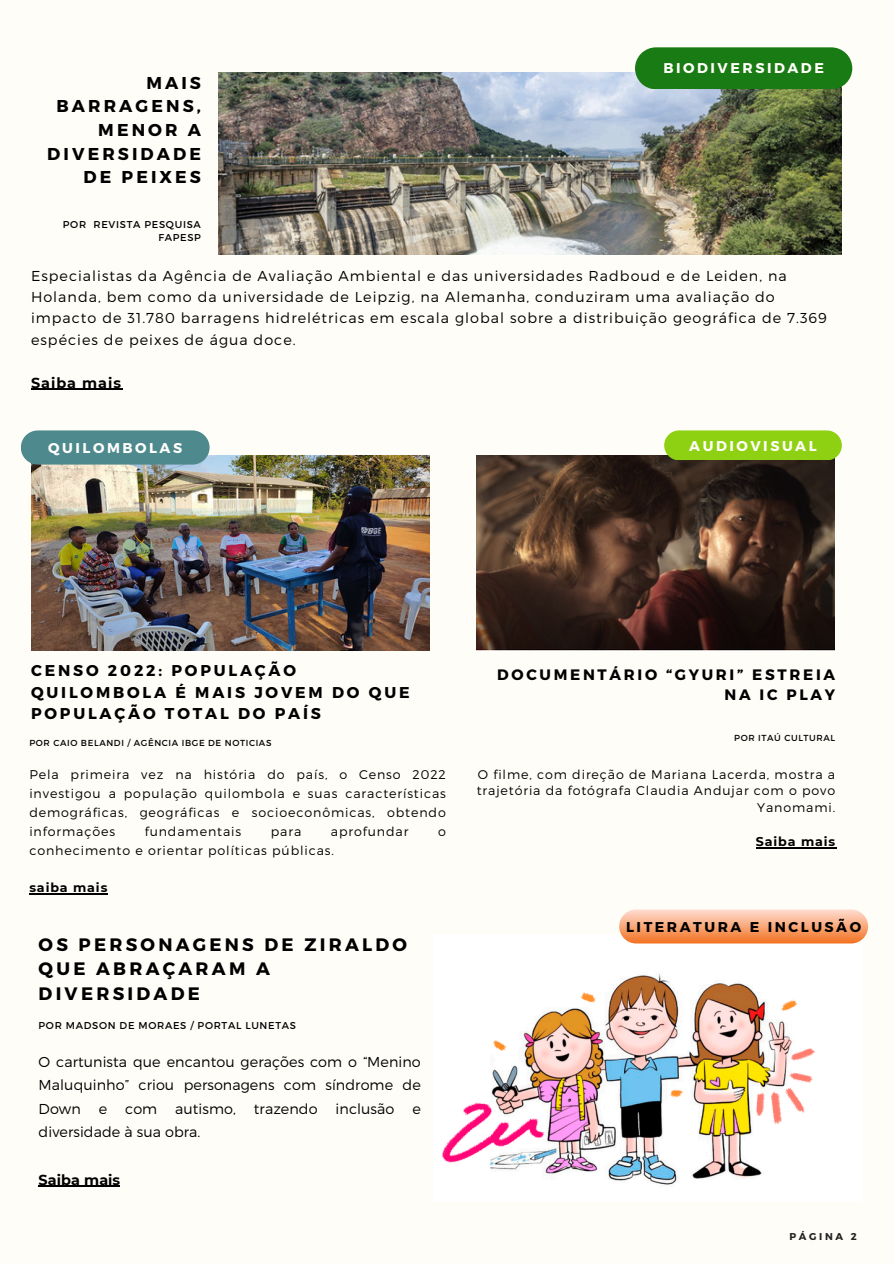
<style>
.page{position:relative;width:894px;height:1264px;background:#fff}
.page>*{position:absolute;margin:0;border:0;box-sizing:border-box;transform-origin:0 0}
.t1{font:700 18px/24.8px "Montserrat";letter-spacing:.18em;color:#000}
.t2{font:700 17.1px/23.7px "Montserrat";letter-spacing:.18em;color:#000;text-align:right}
.t3{font:700 15.6px/21.3px "Montserrat";letter-spacing:.18em;color:#000}
.t4{font:700 15.15px/20.2px "Montserrat";letter-spacing:.18em;color:#000;text-align:right}
.t5{font:300 14.4px/21.3px "Montserrat";letter-spacing:.07em;color:#000}
.t6{font:300 14.4px "Montserrat";letter-spacing:.005em;color:#000}
.t7{font:700 14.4px "Montserrat";letter-spacing:.07em;color:#000}
.t8{font:700 14.4px "Montserrat";letter-spacing:.005em;color:#000}
.t9{font:700 14.1px "Montserrat";letter-spacing:.18em;color:#fffdf8}
.t10{font:700 14.1px "Montserrat";letter-spacing:.18em;color:#000}
.t11{font:700 14.1px "Montserrat";letter-spacing:.18em;color:#fefefd}
.t12{font:300 12.6px/18.9px "Montserrat";letter-spacing:.07em;color:#000;text-align:right}
.t13{font:700 12.6px "Montserrat";letter-spacing:.07em;color:#000}
.t14{font:9.9px/13.2px "Montserrat";letter-spacing:.07em;color:#000;text-align:right}
.t15{font:700 9.9px "Montserrat";letter-spacing:.27em;color:#222}
.t16{font:8.7px "Montserrat";letter-spacing:.07em;color:#000}
</style>
<div class="page">
<div style="left:0;top:0;width:893px;height:1263px;background:#fffdf8"></div>
<img style="left:218px;top:73px;width:623px;height:182px">
<img style="left:31px;top:456px;width:398px;height:194px">
<div style="left:21px;top:430px;width:188px;height:34px;background:#4d898d;border-radius:17px"></div>
<img style="left:477px;top:456px;width:357px;height:194px">
<div style="left:664px;top:430px;width:177px;height:30px;background:#8ed112;border-radius:15px"></div>
<img style="left:442px;top:935px;width:419px;height:250px">
<div style="left:619px;top:909px;width:248px;height:34px;background:linear-gradient(to bottom,#ffded3,#f27728);border-radius:17px"></div>
<svg style="left:634px;top:47px;width:218px;height:42px;background:#24811e"></svg>
<hr style="left:755px;top:847px;width:80px;height:1px;background:#000">
<hr style="left:31px;top:389px;width:91px;height:1px;background:#000">
<hr style="left:29px;top:893px;width:79px;height:1px;background:#000">
<hr style="left:39px;top:1185px;width:81px;height:1px;background:#000">
<p class="t2" style="left:47px;top:70px;width:155px">MAIS<br>BARRAGENS,<br>MENOR A<br>DIVERSIDADE<br>DE PEIXES</p>
<h3 class="t14" style="left:63px;top:217px;width:139px">POR REVISTA PESQUISA<br>FAPESP</h3>
<h4 class="t9" style="left:663px;top:59px;width:162px">BIODIVERSIDADE</h4>
<h2 class="t5" style="left:31px;top:264px;width:797px">Especialistas da Agência de Avaliação Ambiental e das universidades Radboud e de Leiden, na Holanda, bem como da universidade de Leipzig, na Alemanha, conduziram uma avaliação do impacto de 31.780 barragens hidrelétricas em escala global sobre a distribuição geográfica de 7.369 espécies de peixes de água doce.</h2>
<h2 class="t7" style="left:31px;top:373px;width:92px">Saiba mais</h2>
<h1 class="t11" style="left:48px;top:439px;width:135px">QUILOMBOLAS</h1>
<p class="t9" style="left:689px;top:436px;width:129px">AUDIOVISUAL</p>
<h6 class="t3" style="left:31px;top:659px;width:380px">CENSO 2022: POPULAÇÃO<br>QUILOMBOLA É MAIS JOVEM DO QUE<br>POPULAÇÃO TOTAL DO PAÍS</h6>
<h4 class="t16" style="left:29px;top:737px;width:243px">POR CAIO BELANDI / AGÊNCIA IBGE DE NOTICIAS</h4>
<h5 class="t12" style="left:29px;top:764px;width:418px;text-align:justify">Pela primeira vez na história do país, o Censo 2022 investigou a população quilombola e suas características demográficas, geográficas e socioeconômicas, obtendo informações</h5>
<h5 class="t12" style="left:145px;top:821px;width:98px">fundamentais</h5>
<h5 class="t12" style="left:271px;top:821px;width:32px">para</h5>
<h5 class="t12" style="left:331px;top:821px;width:79px">aprofundar</h5>
<h5 class="t12" style="left:438px;top:821px;width:9px">o</h5>
<h5 class="t12" style="left:29px;top:840px;width:306px">conhecimento e orientar políticas públicas.</h5>
<h6 class="t13" style="left:29px;top:880px;width:79px">saiba mais</h6>
<p class="t1" style="left:39px;top:930px;width:370px">OS PERSONAGENS DE ZIRALDO<br>QUE ABRAÇARAM A<br>DIVERSIDADE</p>
<p class="t14" style="left:39px;top:1018px;width:259px">POR MADSON DE MORAES / PORTAL LUNETAS</p>
<h5 class="t5" style="left:39px;top:1048px;width:383px;line-height:23.7px;text-align:justify">O cartunista que encantou gerações com o “Menino Maluquinho” criou personagens com síndrome de Down</h5>
<h5 class="t5" style="left:99px;top:1097px;width:10px">e</h5>
<h5 class="t5" style="left:125px;top:1097px;width:34px">com</h5>
<h5 class="t6" style="left:175px;top:1099px;width:62px">autismo,</h5>
<h5 class="t6" style="left:254px;top:1099px;width:65px">trazendo</h5>
<h5 class="t6" style="left:335px;top:1099px;width:60px">inclusão</h5>
<h5 class="t5" style="left:412px;top:1097px;width:10px">e</h5>
<h5 class="t6" style="left:39px;top:1122px;width:163px">diversidade à sua obra.</h5>
<h1 class="t8" style="left:39px;top:1170px;width:83px">Saiba mais</h1>
<p class="t4" style="left:497px;top:663px;width:339px">DOCUMENTÁRIO “GYURI” ESTREIA<br>NA IC PLAY</p>
<h2 class="t16" style="left:734px;top:732px;width:102px">POR ITAÚ CULTURAL</h2>
<h2 class="t12" style="left:476px;top:765px;width:360px;line-height:16.8px">O filme, com direção de Mariana Lacerda, mostra a trajetória da fotógrafa Claudia Andujar com o povo<br>Yanomami.</h2>
<h2 class="t13" style="left:755px;top:833px;width:81px">Saiba mais</h2>
<h2 class="t10" style="left:626px;top:917px;width:236px">LITERATURA E INCLUSÃO</h2>
<h3 class="t15" style="left:789px;top:1230px;width:69px">PÁGINA 2</h3>
</div>
